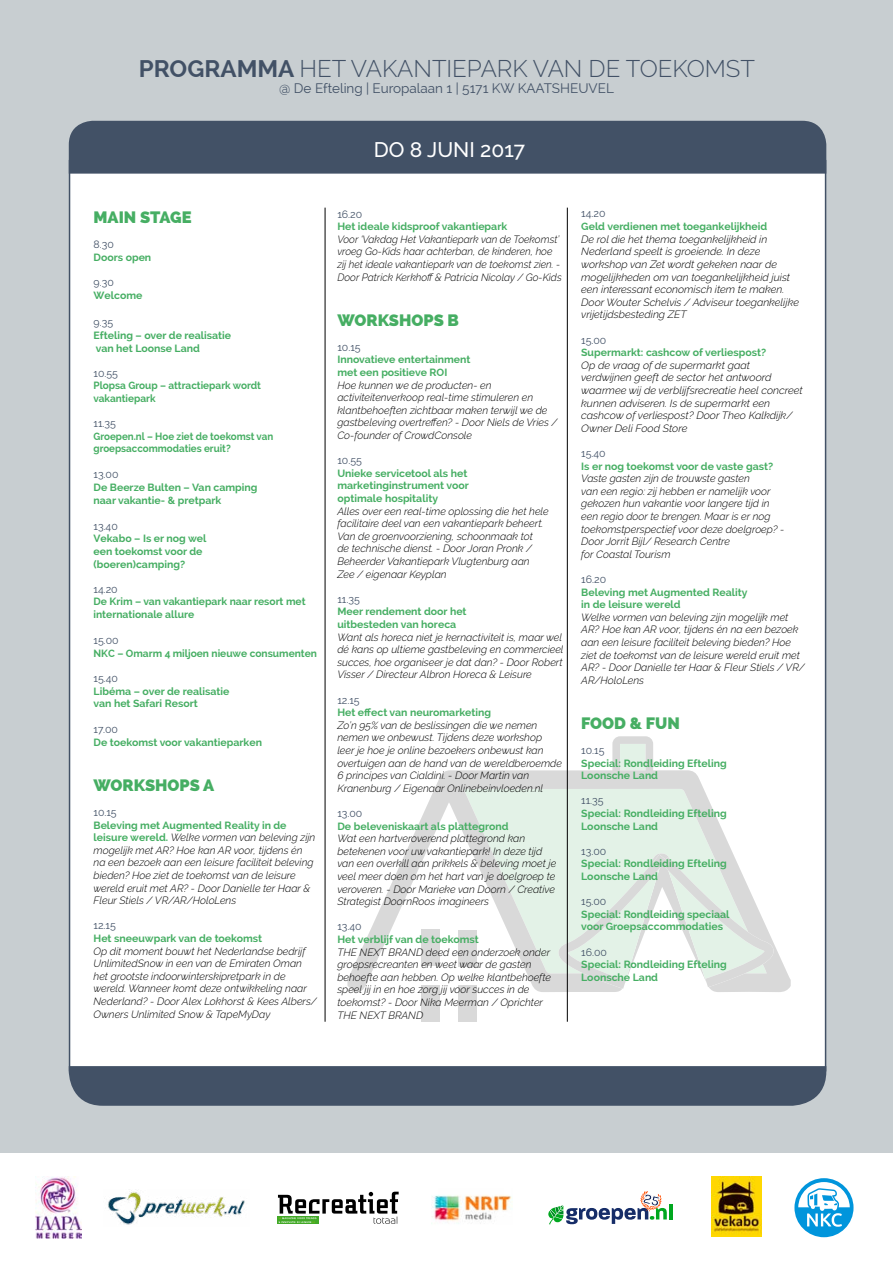
<style>
.page{position:relative;width:893px;height:1263px;background:#fff}
.page>*{position:absolute;margin:0;border:0;box-sizing:border-box;transform-origin:0 0}
.t1{font:300 24px "Raleway";color:#425166}
.t2{font:500 21px "Raleway";color:#fff}
.t3{font:800 16.5px "Raleway";color:#46ae63}
.t4{font:13.5px "Raleway";color:#425166}
.t5{font:italic 300 10.5px/12.6px "Raleway";color:#000}
.t6{font:700 10.5px/12.6px "Raleway";color:#46ae63}
.t7{font:10.5px "Raleway";color:#425166}
.t8{font:700 10.5px/12.6px "Raleway";color:#46ae63;scale:.93 1}
.t9{font:700 10.5px/12.6px "Raleway";color:#46ae63;scale:.95 1}
.s1{font-weight:700}
.s2{font-weight:700;font-style:normal;color:#46ae63}
</style>
<div class="page">
<div style="left:0;top:0;width:893px;height:1152px;background:#c8ced1"></div>
<img style="left:431px;top:1195px;width:81px;height:29px">
<img style="left:36px;top:1177px;width:46px;height:62px">
<img style="left:108px;top:1192px;width:137px;height:33px">
<hr style="left:277px;top:1220px;width:41px;height:4px;background:#42a927">
<hr style="left:277px;top:1217px;width:41px;height:3px;background:#42a927">
<svg style="left:278px;top:1192px;width:121px;height:32px"></svg>
<img style="left:712px;top:1177px;width:49px;height:59px">
<hr style="left:669px;top:1204px;width:3px;height:15px;background:#00a71f">
<svg style="left:548px;top:1191px;width:119px;height:33px"></svg>
<svg style="left:794px;top:1178px;width:59px;height:59px"></svg>
<div style="left:69px;top:160px;width:757px;height:911px;background:#fff;border:2px solid #425166"></div>
<svg style="left:347px;top:736px;width:444px;height:257px"></svg>
<div style="left:421px;top:930px;width:19px;height:36px;background:#d9d9d9"></div>
<div style="left:421px;top:985px;width:19px;height:37px;background:#d9d9d9"></div>
<div style="left:458px;top:930px;width:18px;height:36px;background:#d9d9d9"></div>
<div style="left:458px;top:985px;width:19px;height:37px;background:#d9d9d9"></div>
<svg style="left:558px;top:853px;width:216px;height:136px"></svg>
<div style="left:69px;top:1066px;width:757px;height:40px;background:#425166"></div>
<hr style="left:325px;top:208px;width:1px;height:814px;background:#000">
<hr style="left:567px;top:208px;width:1px;height:814px;background:#000">
<div style="left:69px;top:121px;width:757px;height:53px;background:#425166"></div>
<h1 class="t1" style="left:139px;top:54px;width:618px"><span class="s1">PROGRAMMA</span> HET VAKANTIEPARK VAN DE TOEKOMST</h1>
<p class="t4" style="left:279px;top:80px;width:336px">@ De Efteling | Europalaan 1 | 5171 KW KAATSHEUVEL</p>
<h2 class="t2" style="left:374px;top:138px;width:153px">DO 8 JUNI 2017</h2>
<h3 class="t3" style="left:94px;top:208px;width:100px">MAIN STAGE</h3>
<p class="t7" style="left:94px;top:239px;width:22px">8.30</p>
<p class="t6" style="left:94px;top:251px;width:59px">Doors open</p>
<p class="t7" style="left:94px;top:276px;width:22px">9.30</p>
<p class="t6" style="left:94px;top:289px;width:50px">Welcome</p>
<p class="t7" style="left:94px;top:317px;width:21px">9.35</p>
<p class="t6" style="left:94px;top:329px;width:139px">Efteling – over de realisatie van het Loonse Land</p>
<p class="t7" style="left:94px;top:367px;width:26px">10.55</p>
<p class="t9" style="left:94px;top:379px;width:178px">Plopsa Group – attractiepark wordt vakantiepark</p>
<p class="t7" style="left:94px;top:417px;width:24px">11.35</p>
<p class="t8" style="left:94px;top:430px;width:195px">Groepen.nl – Hoe ziet de toekomst van groepsaccommodaties eruit?</p>
<p class="t7" style="left:94px;top:469px;width:27px">13.00</p>
<p class="t6" style="left:94px;top:481px;width:165px">De Beerze Bulten – Van camping naar vakantie- &amp; pretpark</p>
<p class="t7" style="left:94px;top:520px;width:26px">13.40</p>
<p class="t6" style="left:94px;top:532px;width:114px">Vekabo – Is er nog wel een toekomst voor de (boeren)camping?</p>
<p class="t7" style="left:94px;top:583px;width:26px">14.20</p>
<p class="t6" style="left:94px;top:595px;width:214px">De Krim – van vakantiepark naar resort met internationale allure</p>
<p class="t7" style="left:94px;top:634px;width:27px">15.00</p>
<p class="t6" style="left:94px;top:647px;width:225px">NKC – Omarm 4 miljoen nieuwe consumenten</p>
<p class="t7" style="left:94px;top:672px;width:26px">15.40</p>
<p class="t6" style="left:94px;top:684px;width:137px">Libéma – over de realisatie van het Safari Resort</p>
<p class="t7" style="left:94px;top:723px;width:26px">17.00</p>
<p class="t6" style="left:94px;top:736px;width:170px">De toekomst voor vakantieparken</p>
<h3 class="t3" style="left:94px;top:775px;width:122px">WORKSHOPS A</h3>
<p class="t7" style="left:94px;top:806px;width:25px">10.15</p>
<p class="t5" style="left:94px;top:818px;width:223px"><span class="s2">Beleving met Augmented Reality in de leisure wereld.</span> Welke vormen van beleving zijn mogelijk met AR? Hoe kan AR voor, tijdens én na een bezoek aan een leisure faciliteit beleving bieden? Hoe ziet de toekomst van de leisure wereld eruit met AR? - Door Danielle ter Haar &amp; Fleur Stiels / VR/AR/HoloLens</p>
<p class="t7" style="left:94px;top:920px;width:24px">12.15</p>
<p class="t6" style="left:94px;top:932px;width:170px">Het sneeuwpark van de toekomst</p>
<p class="t5" style="left:94px;top:944px;width:225px">Op dit moment bouwt het Nederlandse bedrijf UnlimitedSnow in een van de Emiraten Oman het grootste indoorwinterskipretpark in de wereld. Wanneer komt deze ontwikkeling naar Nederland? - Door Alex Lokhorst &amp; Kees Albers/ Owners Unlimited Snow &amp; TapeMyDay</p>
<p class="t7" style="left:337px;top:208px;width:26px">16.20</p>
<p class="t6" style="left:337px;top:220px;width:171px">Het ideale kidsproof vakantiepark</p>
<p class="t5" style="left:337px;top:233px;width:226px">Voor ‘Vakdag Het Vakantiepark van de Toekomst’ vroeg Go-Kids haar achterban, de kinderen, hoe zij het ideale vakantiepark van de toekomst zien. - Door Patrick Kerkhoff &amp; Patricia Nicolay / Go-Kids</p>
<h3 class="t3" style="left:337px;top:310px;width:123px">WORKSHOPS B</h3>
<p class="t7" style="left:337px;top:341px;width:25px">10.15</p>
<p class="t6" style="left:337px;top:353px;width:135px">Innovatieve entertainment met een positieve ROI</p>
<p class="t5" style="left:337px;top:378px;width:222px">Hoe kunnen we de producten- en activiteitenverkoop real-time stimuleren en klantbehoeften zichtbaar maken terwijl we de gastbeleving overtreffen? - Door Niels de Vries / Co-founder of CrowdConsole</p>
<p class="t7" style="left:337px;top:454px;width:26px">10.55</p>
<p class="t6" style="left:337px;top:467px;width:133px">Unieke servicetool als het marketinginstrument voor optimale hospitality</p>
<p class="t5" style="left:337px;top:504px;width:213px">Alles over een real-time oplossing die het hele facilitaire deel van een vakantiepark beheert.<br>Van de groenvoorziening, schoonmaak tot<br>de technische dienst. - Door Joran Pronk / Beheerder Vakantiepark Vlugtenburg aan Zee / eigenaar Keyplan</p>
<p class="t7" style="left:337px;top:593px;width:24px">11.35</p>
<p class="t6" style="left:337px;top:605px;width:131px">Meer rendement door het uitbesteden van horeca</p>
<p class="t5" style="left:337px;top:630px;width:228px">Want als horeca niet je kernactiviteit is, maar wel dé kans op ultieme gastbeleving en commercieel succes, hoe organiseer je dat dan? - Door Robert Visser / Directeur Albron Horeca &amp; Leisure</p>
<p class="t7" style="left:337px;top:694px;width:24px">12.15</p>
<p class="t6" style="left:337px;top:706px;width:155px">Het effect van neuromarketing</p>
<p class="t5" style="left:337px;top:719px;width:226px">Zo’n 95% van de beslissingen die we nemen nemen we onbewust. Tijdens deze workshop leer je hoe je online bezoekers onbewust kan overtuigen aan de hand van de wereldberoemde 6 principes van Cialdini. - Door Martin van Kranenburg / Eigenaar Onlinebeinvloeden.nl</p>
<p class="t7" style="left:337px;top:807px;width:27px">13.00</p>
<p class="t6" style="left:337px;top:820px;width:173px">De beleveniskaart als plattegrond</p>
<p class="t5" style="left:337px;top:832px;width:220px">Wat een hartveroverend plattegrond kan betekenen voor uw vakantiepark! In deze tijd van een overkill aan prikkels &amp; beleving moet je veel meer doen om het hart van je doelgroep te veroveren. - Door Marieke van Doorn / Creative Strategist DoornRoos imagineers</p>
<p class="t7" style="left:337px;top:920px;width:26px">13.40</p>
<p class="t6" style="left:337px;top:933px;width:143px">Het verblijf van de toekomst</p>
<p class="t5" style="left:337px;top:945px;width:215px">THE NEXT BRAND deed een onderzoek onder groepsrecreanten en weet waar de gasten behoefte aan hebben. Op welke klantbehoefte speel jij in en hoe zorg jij voor succes in de toekomst? - Door Nika Meerman / Oprichter THE NEXT BRAND</p>
<p class="t7" style="left:581px;top:208px;width:26px">14.20</p>
<p class="t6" style="left:581px;top:220px;width:188px">Geld verdienen met toegankelijkheid</p>
<p class="t5" style="left:581px;top:233px;width:219px">De rol die het thema toegankelijkheid in Nederland speelt is groeiende. In deze workshop van Zet wordt gekeken naar de mogelijkheden om van toegankelijkheid juist een interessant economisch item te maken.<br>Door Wouter Schelvis / Adviseur toegankelijke vrijetijdsbesteding ZET</p>
<p class="t7" style="left:581px;top:334px;width:27px">15.00</p>
<p class="t6" style="left:581px;top:346px;width:186px">Supermarkt: cashcow of verliespost?</p>
<p class="t5" style="left:581px;top:359px;width:223px">Op de vraag of de supermarkt gaat verdwijnen geeft de sector het antwoord waarmee wij de verblijfsrecreatie heel concreet kunnen adviseren. Is de supermarkt een cashcow of verliespost? Door Theo Kalkdijk/ Owner Deli Food Store</p>
<p class="t7" style="left:581px;top:447px;width:26px">15.40</p>
<p class="t6" style="left:581px;top:460px;width:193px">Is er nog toekomst voor de vaste gast?</p>
<p class="t5" style="left:581px;top:472px;width:205px">Vaste gasten zijn de trouwste gasten<br>van een regio: zij hebben er namelijk voor gekozen hun vakantie voor langere tijd in een regio door te brengen. Maar is er nog toekomstperspectief voor deze doelgroep? - Door Jorrit Bijl/ Research Centre<br>for Coastal Tourism</p>
<p class="t7" style="left:581px;top:573px;width:26px">16.20</p>
<p class="t6" style="left:581px;top:586px;width:168px">Beleving met Augmented Reality in de leisure wereld</p>
<p class="t5" style="left:581px;top:611px;width:225px">Welke vormen van beleving zijn mogelijk met AR? Hoe kan AR voor, tijdens én na een bezoek aan een leisure faciliteit beleving bieden? Hoe ziet de toekomst van de leisure wereld eruit met AR? - Door Danielle ter Haar &amp; Fleur Stiels / VR/ AR/HoloLens</p>
<h3 class="t3" style="left:581px;top:713px;width:100px">FOOD &amp; FUN</h3>
<p class="t7" style="left:581px;top:744px;width:25px">10.15</p>
<p class="t6" style="left:581px;top:757px;width:147px">Special: Rondleiding Efteling<br>Loonsche Land</p>
<p class="t7" style="left:581px;top:794px;width:24px">11.35</p>
<p class="t6" style="left:581px;top:807px;width:147px">Special: Rondleiding Efteling<br>Loonsche Land</p>
<p class="t7" style="left:581px;top:845px;width:27px">13.00</p>
<p class="t6" style="left:581px;top:857px;width:147px">Special: Rondleiding Efteling<br>Loonsche Land</p>
<p class="t7" style="left:581px;top:895px;width:27px">15.00</p>
<p class="t6" style="left:581px;top:908px;width:150px">Special: Rondleiding speciaal voor Groepsaccommodaties</p>
<p class="t7" style="left:581px;top:946px;width:27px">16.00</p>
<p class="t6" style="left:581px;top:958px;width:147px">Special: Rondleiding Efteling<br>Loonsche Land</p>
</div>
